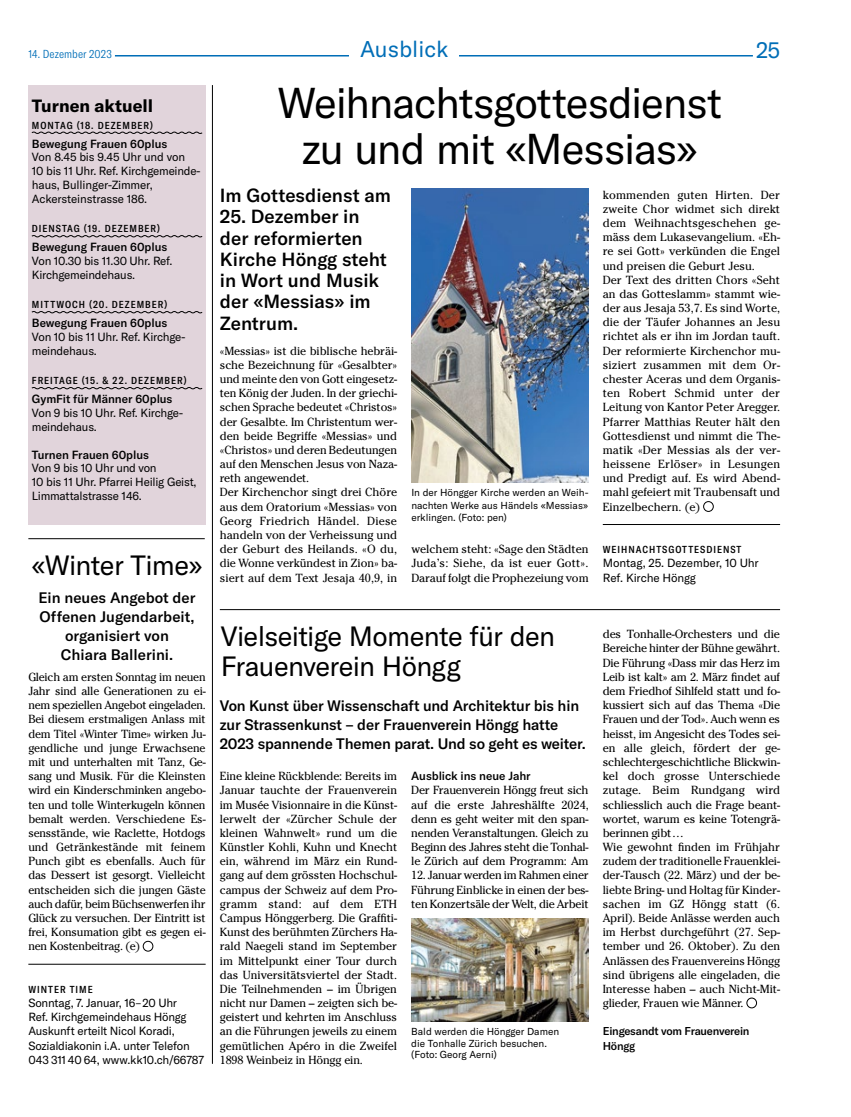
<style>
.page{position:relative;width:851px;height:1117px;background:#fff}
.page>*{position:absolute;margin:0;border:0;box-sizing:border-box;transform-origin:0 0}
.t1{font:42.5px/45px "GT America";letter-spacing:-.03em;color:#000;text-align:center}
.t2{font:27.5px/30px "GT America";letter-spacing:-.025em;color:#000}
.t3{font:22.5px "GT America";color:#006eb7}
.t4{font:500 18.75px/21.2px "GT America";color:#000}
.t5{font:700 17.5px "GT America";color:#000}
.t6{font:500 15px/18.8px "GT America";letter-spacing:-.01em;color:#000}
.t7{font:11.75px/14.1px "Cheltenham Std";letter-spacing:-.005em;color:#000;text-align:justify}
.t8{font:11.75px/13.8px "GT America";letter-spacing:-.02em;color:#000}
.t9{font:500 11.75px "GT America";letter-spacing:-.005em;color:#000}
.t10{font:300 condensed 11.38px "GT America";letter-spacing:.005em;color:#006eb7}
.t11{font:500 11.25px/14.1px "GT America";letter-spacing:-.02em;color:#000}
.t12{font:10px/12.5px "GT America";color:#000;text-align:justify}
.t13{font:500 condensed 10px "GT America";letter-spacing:.1em;color:#000}
</style>
<div class="page">
<hr style="left:115px;top:55px;width:637px;height:1px;background:#006eb7">
<div style="left:349px;top:39px;width:110px;height:29px;background:#fff"></div>
<div style="left:28px;top:85px;width:178px;height:439px;background:#e1d4db"></div>
<svg style="left:31px;top:131px;width:172px;height:3px"></svg>
<svg style="left:31px;top:235px;width:172px;height:3px"></svg>
<svg style="left:31px;top:311px;width:172px;height:3px"></svg>
<svg style="left:31px;top:387px;width:172px;height:2px"></svg>
<hr style="left:602px;top:524px;width:178px;height:1px;background:#000">
<div style="left:703px;top:501px;width:10px;height:11px;border:1px solid #000;border-radius:50%"></div>
<img style="left:411px;top:189px;width:177px;height:293px">
<hr style="left:212px;top:85px;width:1px;height:978px;background:#000">
<div style="left:746px;top:997px;width:10px;height:11px;border:1px solid #000;border-radius:50%"></div>
<img style="left:411px;top:918px;width:177px;height:103px">
<hr style="left:220px;top:609px;width:560px;height:1px;background:#000">
<hr style="left:28px;top:538px;width:177px;height:1px;background:#000">
<hr style="left:28px;top:963px;width:178px;height:1px;background:#000">
<div style="left:143px;top:940px;width:10px;height:11px;border:1px solid #000;border-radius:50%"></div>
<p class="t10" style="left:28px;top:47px;width:85px">14. Dezember 2023</p>
<h3 class="t3" style="left:360px;top:36px;width:90px">Ausblick</h3>
<h3 class="t3" style="left:755px;top:37px;width:26px">25</h3>
<h3 class="t5" style="left:32px;top:95px;width:123px">Turnen aktuell</h3>
<p class="t13" style="left:32px;top:119px;width:123px">MONTAG (18. DEZEMBER)</p>
<p class="t9" style="left:32px;top:136px;width:137px">Bewegung Frauen 60plus</p>
<p class="t8" style="left:32px;top:150px;width:170px">Von 8.45 bis 9.45 Uhr und von<br>10 bis 11 Uhr. Ref. Kirchgemeinde&shy;haus, Bullinger-Zimmer,<br>Ackersteinstrasse 186.</p>
<p class="t13" style="left:32px;top:223px;width:130px">DIENSTAG (19. DEZEMBER)</p>
<p class="t9" style="left:32px;top:240px;width:137px">Bewegung Frauen 60plus</p>
<p class="t8" style="left:32px;top:254px;width:142px">Von 10.30 bis 11.30 Uhr. Ref.<br>Kirchgemeindehaus.</p>
<p class="t13" style="left:32px;top:298px;width:137px">MITTWOCH (20. DEZEMBER)</p>
<p class="t9" style="left:32px;top:316px;width:137px">Bewegung Frauen 60plus</p>
<p class="t8" style="left:32px;top:330px;width:155px">Von 10 bis 11 Uhr. Ref. Kirchge&shy;meindehaus.</p>
<p class="t13" style="left:32px;top:374px;width:156px">FREITAGE (15. &amp; 22. DEZEMBER)</p>
<p class="t9" style="left:32px;top:392px;width:142px">GymFit für Männer 60plus</p>
<p class="t8" style="left:32px;top:406px;width:153px">Von 9 bis 10 Uhr. Ref. Kirchge&shy;meindehaus.</p>
<p class="t9" style="left:32px;top:447px;width:118px">Turnen Frauen 60plus</p>
<p class="t8" style="left:32px;top:461px;width:166px">Von 9 bis 10 Uhr und von<br>10 bis 11 Uhr. Pfarrei Heilig Geist,<br>Limmattalstrasse 146.</p>
<h2 class="t2" style="left:31px;top:550px;width:172px">«Winter Time»</h2>
<p class="t6" style="left:38px;top:588px;width:159px;text-align:center">Ein neues Angebot der<br>Offenen Jugendarbeit, organisiert von<br>Chiara Ballerini.</p>
<p class="t7" style="left:28px;top:669px;width:179px">Gleich am ersten Sonntag im neuen Jahr sind alle Generationen zu ei&shy;nem speziellen Angebot eingeladen.<br>Bei diesem erstmaligen Anlass mit dem Titel «Winter Time» wirken Ju&shy;gendliche und junge Erwachsene mit und unterhalten mit Tanz, Ge&shy;sang und Musik. Für die Kleinsten wird ein Kinderschminken angebo&shy;ten und tolle Winterkugeln können bemalt werden. Verschiedene Es&shy;sensstände, wie Raclette, Hotdogs und Getränkestände mit feinem Punch gibt es ebenfalls. Auch für das Dessert ist gesorgt. Vielleicht entscheiden sich die jungen Gäste auch dafür, beim Büchsenwerfen ihr Glück zu versuchen. Der Eintritt ist frei, Konsumation gibt es gegen ei&shy;nen Kostenbeitrag. (e)</p>
<p class="t13" style="left:28px;top:983px;width:66px">WINTER TIME</p>
<p class="t8" style="left:28px;top:995px;width:177px;line-height:14.1px">Sonntag, 7. Januar, 16 – 20 Uhr<br>Ref. Kirchgemeindehaus Höngg<br>Auskunft erteilt Nicol Koradi,<br>Sozialdiakonin i.A. unter Telefon<br>043 311 40 64, www.kk10.ch/66787</p>
<h1 class="t1" style="left:277px;top:81px;width:446px">Weihnachtsgottesdienst zu und mit «Messias»</h1>
<h3 class="t4" style="left:220px;top:185px;width:173px">Im Gottesdienst am</h3>
<h3 class="t4" style="left:220px;top:206px;width:168px">25. Dezember in der reformierten<br>Kirche Höngg steht in Wort und Musik der «Messias» im<br>Zentrum.</h3>
<p class="t7" style="left:220px;top:343px;width:179px;text-align:left">«Messias» ist die biblische hebräi&shy;sche Bezeichnung für «Gesalbter» und meinte den von Gott eingesetz&shy;ten König der Juden. In der griechi&shy;schen Sprache bedeutet «Christos» der Gesalbte. Im Christentum wer&shy;den beide Begriffe «Messias» und «Christos» und deren Bedeutungen auf den Menschen Jesus von Naza&shy;reth angewendet.<br>Der Kirchenchor singt drei Chöre aus dem Oratorium «Messias» von<br>Georg Friedrich Händel. Diese handeln von der Verheissung und der Geburt des Heilands. «O du, die Wonne verkündest in Zion» ba&shy;siert auf dem Text Jesaja 40,9, in</p>
<p class="t12" style="left:411px;top:486px;width:179px">In der Höngger Kirche werden an Weih&shy;nachten Werke aus Händels «Messias» erklingen. (Foto: pen)</p>
<p class="t7" style="left:411px;top:542px;width:179px">welchem steht: «Sage den Städten Juda’s: Siehe, da ist euer Gott».<br>Darauf folgt die Prophezeiung vom</p>
<p class="t7" style="left:602px;top:187px;width:179px;text-align:left">kommenden guten Hirten. Der zweite Chor widmet sich direkt dem Weihnachtsgeschehen ge&shy;mäss dem Lukasevangelium. «Eh&shy;re sei Gott» verkünden die Engel und preisen die Geburt Jesu.<br>Der Text des dritten Chors «Seht an das Gotteslamm» stammt wie&shy;der aus Jesaja 53,7. Es sind Worte, die der Täufer Johannes an Jesu richtet als er ihn im Jordan tauft.<br>Der reformierte Kirchenchor mu&shy;siziert zusammen mit dem Or&shy;chester Aceras und dem Organis&shy;ten Robert Schmid unter der<br>Leitung von Kantor Peter Aregger.<br>Pfarrer Matthias Reuter hält den<br>Gottesdienst und nimmt die The&shy;matik «Der Messias als der ver&shy;heissene Erlöser» in Lesungen und Predigt auf. Es wird Abend&shy;mahl gefeiert mit Traubensaft und<br>Einzelbechern. (e)</p>
<p class="t13" style="left:602px;top:543px;width:140px">WEIHNACHTSGOTTESDIENST</p>
<p class="t8" style="left:602px;top:556px;width:157px;line-height:14.1px">Montag, 25. Dezember, 10 Uhr<br>Ref. Kirche Höngg</p>
<h2 class="t2" style="left:221px;top:621px;width:336px">Vielseitige Momente für den<br>Frauenverein Höngg</h2>
<p class="t6" style="left:220px;top:696px;width:367px">Von Kunst über Wissenschaft und Architektur bis hin zur Strassenkunst – der Frauenverein Höngg hatte<br>2023 spannende Themen parat. Und so geht es weiter.</p>
<p class="t7" style="left:220px;top:768px;width:179px">Eine kleine Rückblende: Bereits im Januar tauchte der Frauenverein im Musée Visionnaire in die Künst&shy;lerwelt der «Zürcher Schule der kleinen Wahnwelt» rund um die Künstler Kohli, Kuhn und Knecht ein, während im März ein Rund&shy;gang auf dem grössten Hochschul&shy;campus der Schweiz auf dem Pro&shy;gramm stand: auf dem ETH Campus Hönggerberg. Die Graffiti-Kunst des berühmten Zürchers Ha&shy;rald Naegeli stand im September im Mittelpunkt einer Tour durch das Universitätsviertel der Stadt.<br>Die Teilnehmenden – im Übrigen nicht nur Damen – zeigten sich be&shy;geistert und kehrten im Anschluss an die Führungen jeweils zu einem gemütlichen Apéro in die Zweifel 1898 Weinbeiz in Höngg ein.</p>
<p class="t9" style="left:411px;top:768px;width:121px">Ausblick ins neue Jahr</p>
<p class="t7" style="left:411px;top:783px;width:179px">Der Frauenverein Höngg freut sich auf die erste Jahreshälfte 2024, denn es geht weiter mit den span&shy;nenden Veranstaltungen. Gleich zu Beginn des Jahres steht die Tonhal&shy;le Zürich auf dem Programm: Am</p>
<p class="t7" style="left:411px;top:868px;width:179px">12. Januar werden im Rahmen einer Führung Einblicke in einen der bes&shy;ten Konzertsäle der Welt, die Arbeit</p>
<p class="t12" style="left:411px;top:1026px;width:149px;line-height:11.2px;text-align:left">Bald werden die Höngger Damen die Tonhalle Zürich besuchen. (Foto: Georg Aerni)</p>
<p class="t7" style="left:602px;top:627px;width:179px;text-align:left">des Tonhalle-Orchesters und die<br>Bereiche hinter der Bühne gewährt.<br>Die Führung «Dass mir das Herz im<br>Leib ist kalt» am 2. März findet auf dem Friedhof Sihlfeld statt und fo&shy;kussiert sich auf das Thema «Die<br>Frauen und der Tod». Auch wenn es heisst, im Angesicht des Todes sei&shy;en alle gleich, fördert der ge&shy;schlechtergeschichtliche Blickwin&shy;kel doch grosse Unterschiede zutage. Beim Rundgang wird schliesslich auch die Frage beant&shy;wortet, warum es keine Totengrä&shy;berinnen gibt…<br>Wie gewohnt finden im Frühjahr zudem der traditionelle Frauenklei&shy;der-Tausch (22. März) und der be&shy;liebte Bring- und Holtag für Kinder&shy;sachen im GZ Höngg statt (6.<br>April). Beide Anlässe werden auch im Herbst durchgeführt (27. Sep&shy;tember und 26. Oktober). Zu den<br>Anlässen des Frauenvereins Höngg sind übrigens alle eingeladen, die<br>Interesse haben – auch Nicht-Mit&shy;glieder, Frauen wie Männer.</p>
<p class="t11" style="left:602px;top:1024px;width:148px">Eingesandt vom Frauenverein<br>Höngg</p>
</div>
